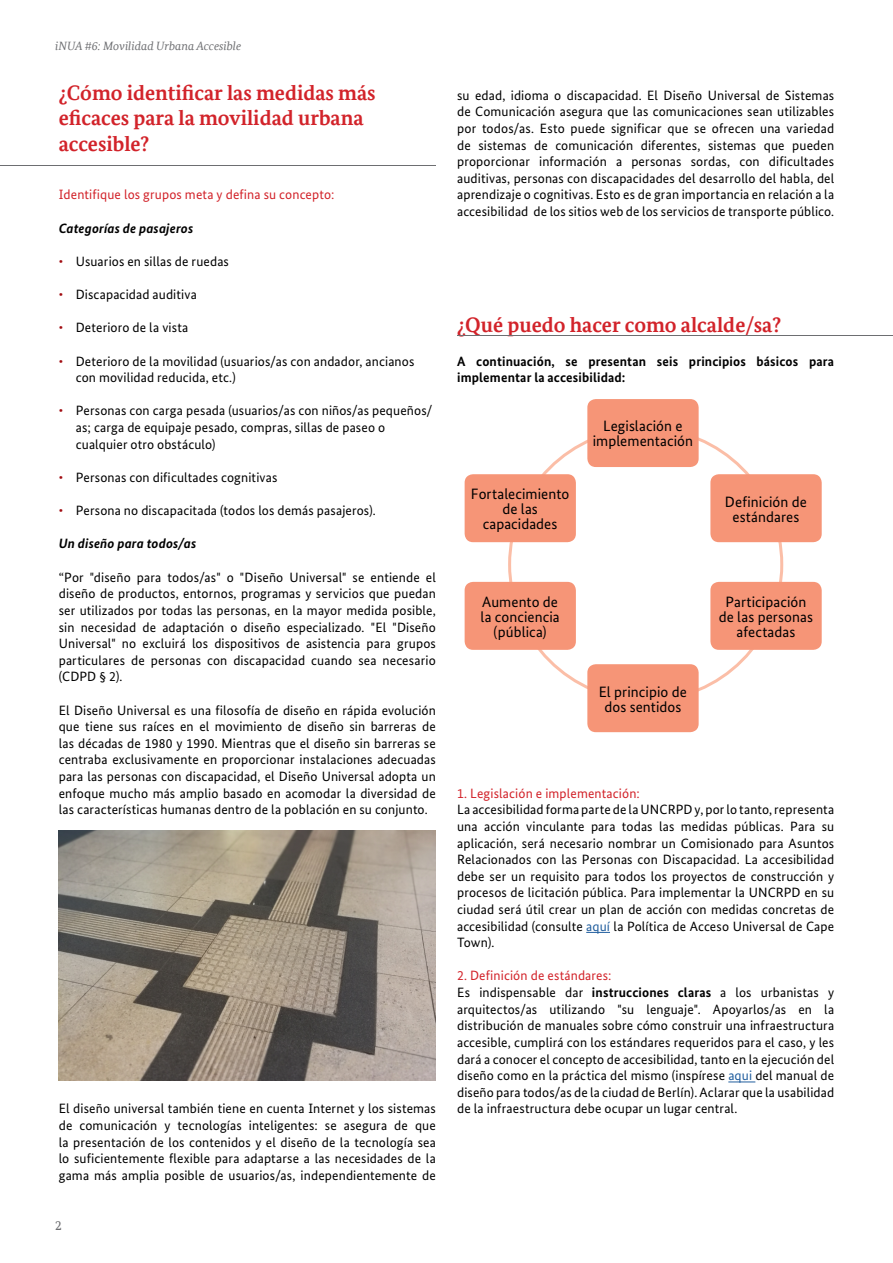
<style>
.page{position:relative;width:893px;height:1263px;background:#fff}
.page>*{position:absolute;margin:0;border:0;box-sizing:border-box;transform-origin:0 0}
.Titles{font:700 21px/25.5px "Bundes Serif Office";color:#d2232a}
.Body{font:15px/15px "Bundes Sans";letter-spacing:.005em;color:#000;text-align:center}
.Body-2{font:13.5px/16.6px "Bundes Sans";letter-spacing:.01em;color:#000;text-align:justify}
.Body-3{font:700 13.5px/16.6px "Bundes Sans";letter-spacing:.01em;color:#000}
.subt1{font:13.5px "Bundes Sans";letter-spacing:.01em;color:#d2232a}
.Body-4{font:13.5px "Bundes Sans";letter-spacing:.01em;color:#d2232a}
.Body-5{font:italic 700 13.5px "Bundes Sans";letter-spacing:.01em;color:#000}
.t1{font:13.5px "Bundes Serif Office";color:#6d6e71}
.t2{font:italic 12px "Bundes Serif Office";color:#6d6e71}
.s1{font-family:"Bundes Serif Office";color:#a10c11}
.s2{color:#215e9e}
.s3{font-weight:700}
</style>
<div class="page">
<hr style="left:0;top:165px;width:436px;height:1px;background:#6d6e71">
<img style="left:59px;top:831px;width:377px;height:249px">
<svg style="left:586px;top:932px;width:24px;height:1px"></svg>
<svg style="left:728px;top:1081px;width:27px;height:1px"></svg>
<hr style="left:457px;top:335px;width:436px;height:1px;background:#6d6e71">
<div style="left:587px;top:399px;width:112px;height:68px;background:#f69577;border-radius:9px"></div>
<div style="left:710px;top:474px;width:112px;height:68px;background:#f69577;border-radius:9px"></div>
<div style="left:465px;top:474px;width:111px;height:68px;background:#f69577;border-radius:9px"></div>
<div style="left:710px;top:582px;width:112px;height:68px;background:#f69577;border-radius:9px"></div>
<div style="left:587px;top:664px;width:112px;height:68px;background:#f69577;border-radius:9px"></div>
<div style="left:465px;top:582px;width:111px;height:68px;background:#f69577;border-radius:9px"></div>
<p class="t2" style="left:55px;top:39px;width:187px">iNUA #6: Movilidad Urbana Accesible</p>
<p class="Titles" style="left:59px;top:80px;width:318px">¿Cómo identificar las medidas más eficaces para la movilidad urbana accesible?</p>
<p class="Body-4" style="left:59px;top:187px;width:277px">Identifique los grupos meta y defina su concepto:</p>
<p class="Body-5" style="left:59px;top:220px;width:136px">Categorías de pasajeros</p>
<p class="Body-2" style="left:59px;top:253px;width:172px"><span class="s1">•</span> Usuarios en sillas de ruedas</p>
<p class="Body-2" style="left:59px;top:286px;width:140px"><span class="s1">•</span> Discapacidad auditiva</p>
<p class="Body-2" style="left:59px;top:319px;width:131px"><span class="s1">•</span> Deterioro de la vista</p>
<p class="Body-2" style="left:76px;top:352px;width:340px;text-indent:-17px"><span class="s1">•</span> Deterioro de la movilidad (usuarios/as con andador, ancianos con movilidad reducida, etc.)</p>
<p class="Body-2" style="left:76px;top:402px;width:358px;text-align:left;text-indent:-17px"><span class="s1">•</span> Personas con carga pesada (usuarios/as con niños/as pequeños/ as; carga de equipaje pesado, compras, sillas de paseo o cualquier otro obstáculo)</p>
<p class="Body-2" style="left:59px;top:469px;width:220px"><span class="s1">•</span> Personas con dificultades cognitivas</p>
<p class="Body-2" style="left:59px;top:502px;width:318px"><span class="s1">•</span> Persona no discapacitada (todos los demás pasajeros).</p>
<p class="Body-5" style="left:59px;top:535px;width:139px">Un diseño para todos/as</p>
<p class="Body-2" style="left:59px;top:568px;width:379px">“Por "diseño para todos/as" o "Diseño Universal" se entiende el diseño de productos, entornos, programas y servicios que puedan ser utilizados por todas las personas, en la mayor medida posible, sin necesidad de adaptación o diseño especializado. "El "Diseño Universal" no excluirá los dispositivos de asistencia para grupos particulares de personas con discapacidad cuando sea necesario (CDPD § 2).</p>
<p class="Body-2" style="left:59px;top:701px;width:379px">El Diseño Universal es una filosofía de diseño en rápida evolución que tiene sus raíces en el movimiento de diseño sin barreras de las décadas de 1980 y 1990. Mientras que el diseño sin barreras se centraba exclusivamente en proporcionar instalaciones adecuadas para las personas con discapacidad, el Diseño Universal adopta un enfoque mucho más amplio basado en acomodar la diversidad de las características humanas dentro de la población en su conjunto.</p>
<p class="Body-2" style="left:457px;top:87px;width:379px">su edad, idioma o discapacidad. El Diseño Universal de Sistemas de Comunicación asegura que las comunicaciones sean utilizables por todos/as. Esto puede significar que se ofrecen una variedad de sistemas de comunicación diferentes, sistemas que pueden proporcionar información a personas sordas, con dificultades auditivas, personas con discapacidades del desarrollo del habla, del aprendizaje o cognitivas. Esto es de gran importancia en relación a la accesibilidad de los sitios web de los servicios de transporte público.</p>
<p class="Titles" style="left:457px;top:312px;width:326px">¿Qué puedo hacer como alcalde/sa?</p>
<p class="Body-3" style="left:457px;top:352px;width:379px">A continuación, se presentan seis principios básicos para implementar la accesibilidad:</p>
<p class="Body" style="left:471px;top:486px;width:100px">Fortalecimiento de las capacidades</p>
<p class="Body" style="left:593px;top:419px;width:102px">Legislación e implementación</p>
<p class="Body" style="left:480px;top:594px;width:81px">Aumento de la conciencia (pública)</p>
<p class="Body" style="left:599px;top:684px;width:90px">El principio de dos sentidos</p>
<p class="Body" style="left:725px;top:494px;width:83px">Definición de estándares</p>
<p class="Body" style="left:719px;top:594px;width:96px">Participación de las personas afectadas</p>
<p class="subt1" style="left:457px;top:785px;width:184px">1. Legislación e implementación:</p>
<p class="Body-2" style="left:457px;top:801px;width:379px">La accesibilidad forma parte de la UNCRPD y, por lo tanto, representa una acción vinculante para todas las medidas públicas. Para su aplicación, será necesario nombrar un Comisionado para Asuntos Relacionados con las Personas con Discapacidad. La accesibilidad debe ser un requisito para todos los proyectos de construcción y procesos de licitación pública. Para implementar la UNCRPD en su ciudad será útil crear un plan de acción con medidas concretas de accesibilidad (consulte <span class="s2">aquí</span> la Política de Acceso Universal de Cape Town).</p>
<p class="subt1" style="left:457px;top:967px;width:156px">2. Definición de estándares:</p>
<p class="Body-2" style="left:457px;top:984px;width:379px">Es indispensable dar <span class="s3">instrucciones claras</span> a los urbanistas y arquitectos/as utilizando "su lenguaje". Apoyarlos/as en la distribución de manuales sobre cómo construir una infraestructura accesible, cumplirá con los estándares requeridos para el caso, y les dará a conocer el concepto de accesibilidad, tanto en la ejecución del diseño como en la práctica del mismo (inspírese <span class="s2">aqui</span> del manual de diseño para todos/as de la ciudad de Berlín). Aclarar que la usabilidad</p>
<p class="Body-2" style="left:59px;top:1100px;width:379px">El diseño universal también tiene en cuenta Internet y los sistemas</p>
<p class="Body-2" style="left:457px;top:1100px;width:282px">de la infraestructura debe ocupar un lugar central.</p>
<p class="Body-2" style="left:59px;top:1117px;width:379px">de comunicación y tecnologías inteligentes: se asegura de que la presentación de los contenidos y el diseño de la tecnología sea lo suficientemente flexible para adaptarse a las necesidades de la gama más amplia posible de usuarios/as, independientemente de</p>
<p class="t1" style="left:55px;top:1217px;width:8px">2</p>
</div>
